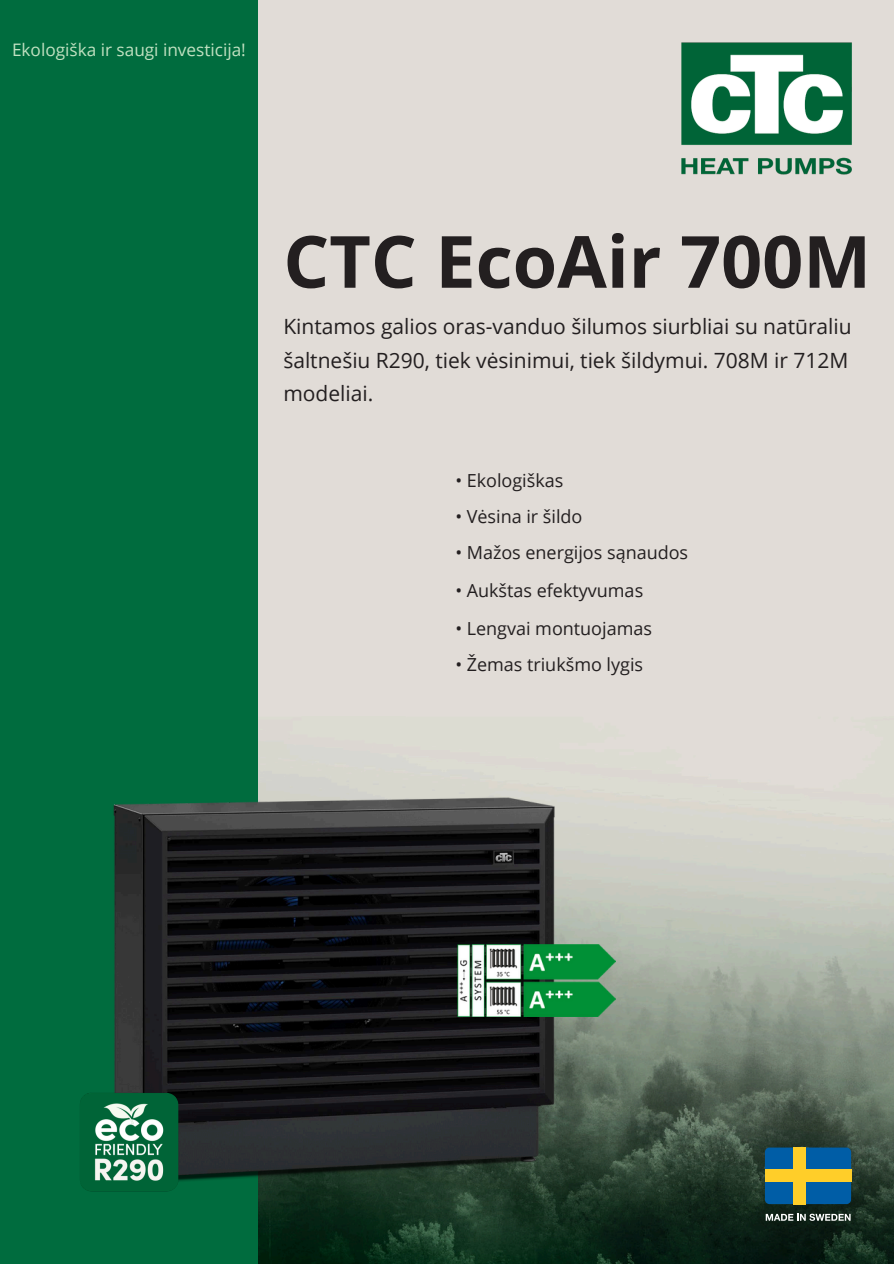
<style>
.page{position:relative;width:894px;height:1264px;background:#fff}
.page>*{position:absolute;margin:0;border:0;box-sizing:border-box;transform-origin:0 0}
.t1{font:700 72px "Open Sans";color:#231f20}
.t2{font:21px/33.8px "Open Sans";color:#231f20}
.t3{font:18px "Open Sans";color:#231f20}
.t4{font:17.25px "Open Sans";color:#c1e1c1}
</style>
<div class="page">
<img style="left:257px;top:0;width:636px;height:1263px">
<div style="left:0;top:0;width:257px;height:1263px;background:#006c3e"></div>
<div style="left:764px;top:1147px;width:86px;height:57px;background:#005da6;border-radius:5px"></div>
<div style="left:793px;top:1147px;width:12px;height:57px;background:#ffce29"></div>
<div style="left:764px;top:1169px;width:86px;height:12px;background:#ffce29"></div>
<svg style="left:765px;top:1213px;width:85px;height:7px"></svg>
<img style="left:80px;top:672px;width:492px;height:581px">
<img style="left:455px;top:944px;width:160px;height:72px">
<p class="t4" style="left:12px;top:38px;width:235px">Ekologiška ir saugi investicija!</p>
<p class="t1" style="left:283px;top:211px;width:589px">CTC EcoAir 700M</p>
<p class="t2" style="left:283px;top:309px;width:569px">Kintamos galios oras-vanduo šilumos siurbliai su natūraliu šaltnešiu R290, tiek vėsinimui, tiek šildymui. 708M ir 712M modeliai.</p>
<p class="t3" style="left:455px;top:468px;width:110px">• Ekologiškas</p>
<h1 class="t3" style="left:455px;top:504px;width:129px">• Vėsina ir šildo</h1>
<p class="t3" style="left:455px;top:540px;width:234px">• Mažos energijos sąnaudos</p>
<p class="t3" style="left:455px;top:577px;width:189px">• Aukštas efektyvumas</p>
<p class="t3" style="left:455px;top:615px;width:198px">• Lengvai montuojamas</p>
<p class="t3" style="left:455px;top:651px;width:189px">• Žemas triukšmo lygis</p>
</div>
